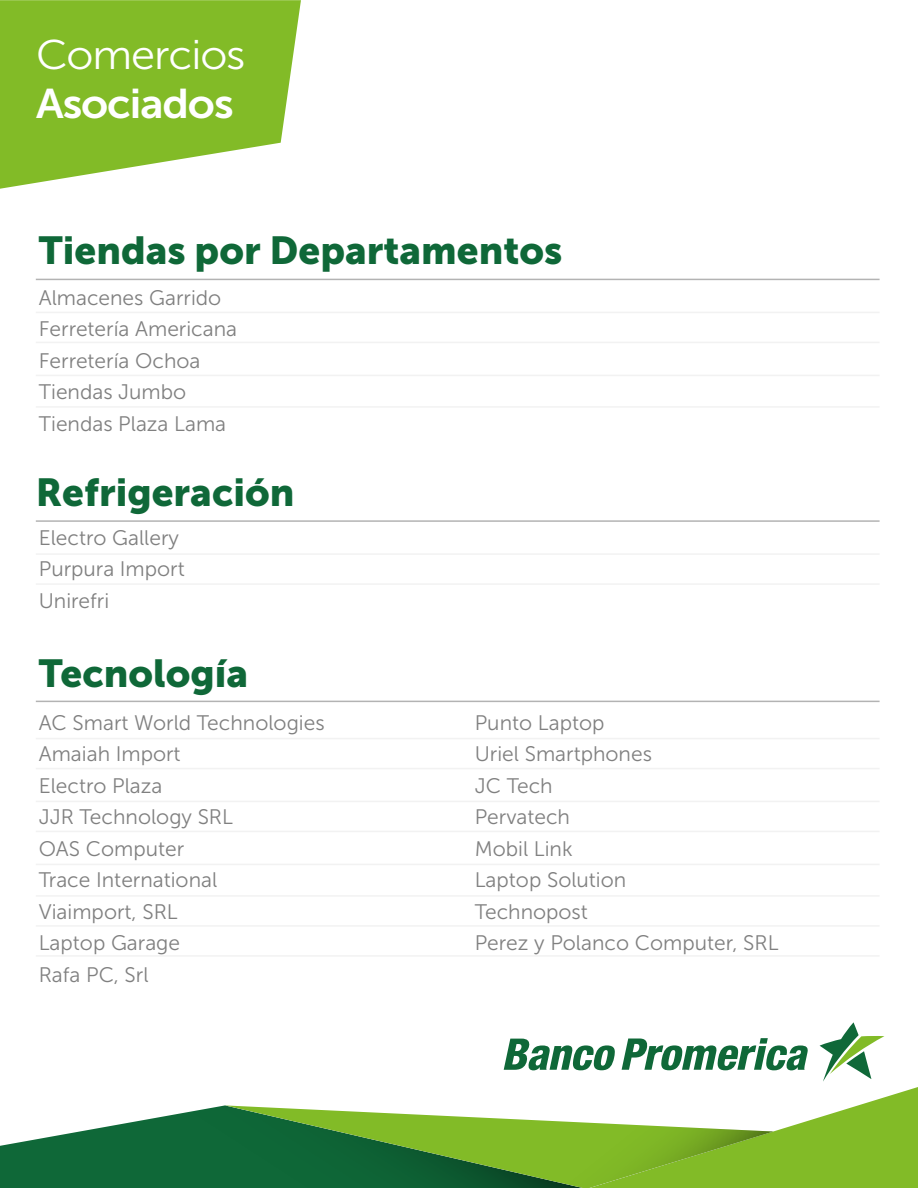
<style>
.page{position:relative;width:918px;height:1188px;background:#fff}
.page>*{position:absolute;margin:0;border:0;box-sizing:border-box;transform-origin:0 0}
.t1{font:41.4px "Museo Sans 300";letter-spacing:-.025em;color:#fff;scale:1.05 1}
.t2{font:41.4px "Museo Sans 700";letter-spacing:-.025em;color:#fff;scale:1.05 1}
.t3{font:38.85px "Museo Sans 900";color:#0f6838}
.t4{font:21px/31.5px "Museo Sans 300";color:#808080}
</style>
<div class="page">
<svg style="left:0;top:0;width:301px;height:189px;background:#94c546"></svg>
<svg style="left:0;top:1105px;width:225px;height:83px;fill:#0f6838"></svg>
<svg style="left:225px;top:1105px;width:279px;height:83px;background:#468b42"></svg>
<svg style="left:504px;top:1022px;width:414px;height:166px"></svg>
<hr style="left:36px;top:279px;width:844px;height:1px;background:#b3b3b3">
<hr style="left:36px;top:701px;width:844px;height:1px;background:#b3b3b3">
<hr style="left:36px;top:312px;width:844px;height:1px;background:#f2f2f2">
<hr style="left:36px;top:342px;width:844px;height:1px;background:#f2f2f2">
<hr style="left:36px;top:375px;width:844px;height:1px;background:#f2f2f2">
<hr style="left:36px;top:406px;width:844px;height:2px;background:#f2f2f2">
<hr style="left:36px;top:801px;width:844px;height:1px;background:#f2f2f2">
<hr style="left:36px;top:831px;width:844px;height:1px;background:#f2f2f2">
<hr style="left:36px;top:864px;width:844px;height:1px;background:#f2f2f2">
<hr style="left:36px;top:895px;width:844px;height:2px;background:#f2f2f2">
<hr style="left:36px;top:925px;width:844px;height:2px;background:#f2f2f2">
<hr style="left:36px;top:955px;width:844px;height:2px;background:#f2f2f2">
<hr style="left:36px;top:520px;width:844px;height:2px;background:#b3b3b3">
<hr style="left:36px;top:553px;width:844px;height:2px;background:#f2f2f2">
<hr style="left:36px;top:583px;width:844px;height:2px;background:#f2f2f2">
<hr style="left:36px;top:738px;width:844px;height:1px;background:#f2f2f2">
<hr style="left:36px;top:768px;width:844px;height:1px;background:#f2f2f2">
<h1 class="t1" style="left:36px;top:32px;width:201px">Comercios</h1>
<h1 class="t2" style="left:36px;top:81px;width:190px">Asociados</h1>
<h2 class="t3" style="left:39px;top:228px;width:525px">Tiendas por Departamentos</h2>
<p class="t4" style="left:39px;top:282px;width:200px">Almacenes Garrido<br>Ferretería Americana<br>Ferretería Ochoa<br>Tiendas Jumbo<br>Tiendas Plaza Lama</p>
<h2 class="t3" style="left:36px;top:470px;width:260px">Refrigeración</h2>
<p class="t4" style="left:39px;top:522px;width:148px">Electro Gallery<br>Purpura Import<br>Unirefri</p>
<h2 class="t3" style="left:39px;top:651px;width:211px">Tecnología</h2>
<p class="t4" style="left:39px;top:707px;width:287px">AC Smart World Technologies<br>Amaiah Import<br>Electro Plaza<br>JJR Technology SRL<br>OAS Computer<br>Trace International<br>Viaimport, SRL<br>Laptop Garage<br>Rafa PC, Srl</p>
<p class="t4" style="left:475px;top:707px;width:305px">Punto Laptop<br>Uriel Smartphones<br>JC Tech<br>Pervatech<br>Mobil Link<br>Laptop Solution<br>Technopost<br>Perez y Polanco Computer, SRL</p>
</div>
